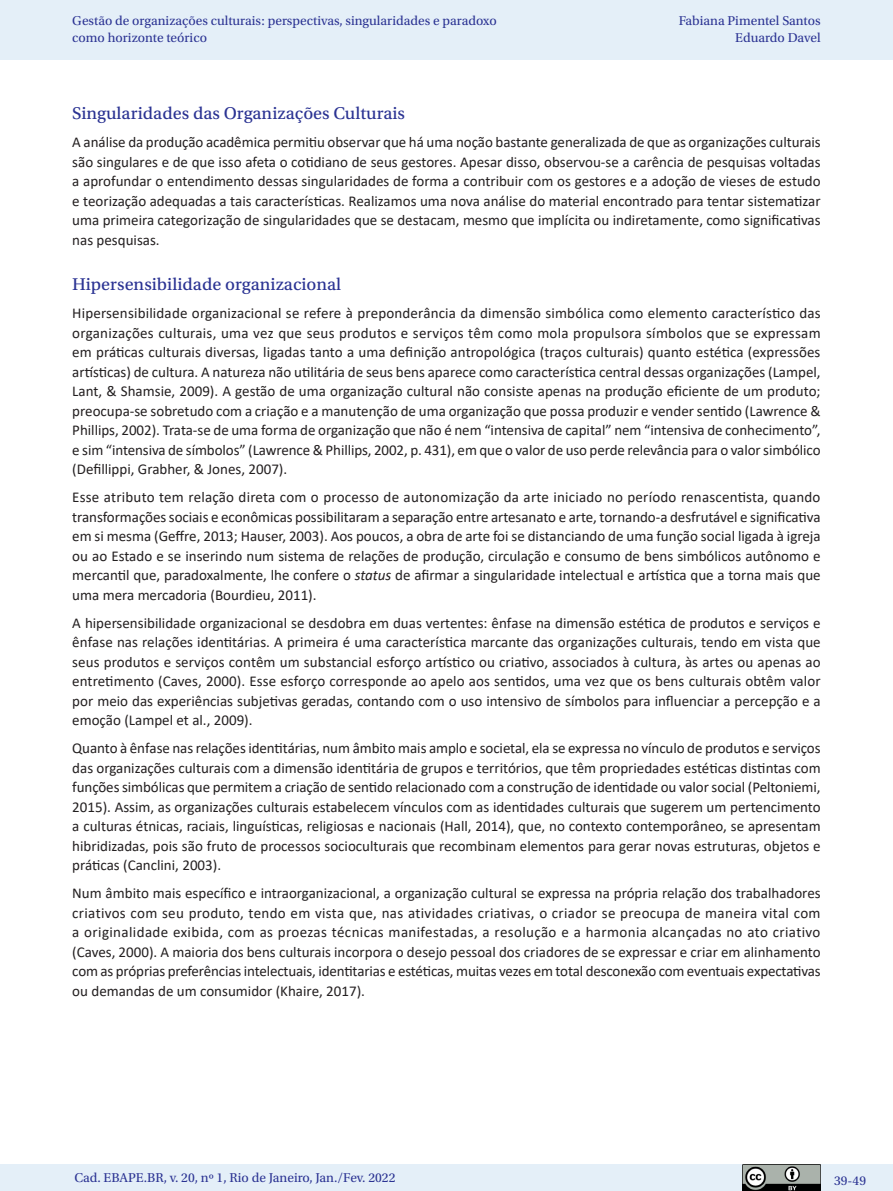
<style>
.page{position:relative;width:893px;height:1191px;background:#fff}
.page>*{position:absolute;margin:0;border:0;box-sizing:border-box;transform-origin:0 0}
._07_2_sub2{font:18px "Utopia Std Capt";color:#2b3393}
._06_0_texto{font:15px/19.5px "Calibri";color:#231f20;text-align:justify}
.t1{font:13.5px/16.5px "Utopia Std";color:#2b3393}
.s1{font-style:italic}
</style>
<div class="page">
<div style="left:0;top:0;width:893px;height:60px;background:#e4eff8"></div>
<div style="left:0;top:1164px;width:893px;height:27px;background:#e4eff8"></div>
<img style="left:743px;top:1164px;width:78px;height:27px">
<p class="t1" style="left:72px;top:13px;width:426px">Gestão de organizações culturais: perspectivas, singularidades e paradoxo como horizonte teórico</p>
<p class="t1" style="left:679px;top:13px;width:143px;text-align:right">Fabiana Pimentel Santos<br>Eduardo Davel</p>
<p class="_07_2_sub2" style="left:72px;top:104px;width:334px">Singularidades das Organizações Culturais</p>
<p class="_06_0_texto" style="left:72px;top:132px;width:750px">A análise da produção acadêmica permitiu observar que há uma noção bastante generalizada de que as organizações culturais são singulares e de que isso afeta o cotidiano de seus gestores. Apesar disso, observou-se a carência de pesquisas voltadas a aprofundar o entendimento dessas singularidades de forma a contribuir com os gestores e a adoção de vieses de estudo e teorização adequadas a tais características. Realizamos uma nova análise do material encontrado para tentar sistematizar uma primeira categorização de singularidades que se destacam, mesmo que implícita ou indiretamente, como significativas nas pesquisas.</p>
<p class="_07_2_sub2" style="left:72px;top:274px;width:270px">Hipersensibilidade organizacional</p>
<p class="_06_0_texto" style="left:72px;top:303px;width:750px">Hipersensibilidade organizacional se refere à preponderância da dimensão simbólica como elemento característico das organizações culturais, uma vez que seus produtos e serviços têm como mola propulsora símbolos que se expressam em práticas culturais diversas, ligadas tanto a uma definição antropológica (traços culturais) quanto estética (expressões artísticas) de cultura. A natureza não utilitária de seus bens aparece como característica central dessas organizações (Lampel, Lant, &amp; Shamsie, 2009). A gestão de uma organização cultural não consiste apenas na produção eficiente de um produto; preocupa-se sobretudo com a criação e a manutenção de uma organização que possa produzir e vender sentido (Lawrence &amp; Phillips, 2002). Trata-se de uma forma de organização que não é nem “intensiva de capital” nem “intensiva de conhecimento”, e sim “intensiva de símbolos” (Lawrence &amp; Phillips, 2002, p. 431), em que o valor de uso perde relevância para o valor simbólico (Defillippi, Grabher, &amp; Jones, 2007).</p>
<p class="_06_0_texto" style="left:72px;top:487px;width:750px">Esse atributo tem relação direta com o processo de autonomização da arte iniciado no período renascentista, quando transformações sociais e econômicas possibilitaram a separação entre artesanato e arte, tornando-a desfrutável e significativa em si mesma (Geffre, 2013; Hauser, 2003). Aos poucos, a obra de arte foi se distanciando de uma função social ligada à igreja ou ao Estado e se inserindo num sistema de relações de produção, circulação e consumo de bens simbólicos autônomo e mercantil que, paradoxalmente, lhe confere o <span class="s1">status</span> de afirmar a singularidade intelectual e artística que a torna mais que uma mera mercadoria (Bourdieu, 2011).</p>
<p class="_06_0_texto" style="left:72px;top:612px;width:750px">A hipersensibilidade organizacional se desdobra em duas vertentes: ênfase na dimensão estética de produtos e serviços e ênfase nas relações identitárias. A primeira é uma característica marcante das organizações culturais, tendo em vista que seus produtos e serviços contêm um substancial esforço artístico ou criativo, associados à cultura, às artes ou apenas ao entretimento (Caves, 2000). Esse esforço corresponde ao apelo aos sentidos, uma vez que os bens culturais obtêm valor por meio das experiências subjetivas geradas, contando com o uso intensivo de símbolos para influenciar a percepção e a emoção (Lampel et al., 2009).</p>
<p class="_06_0_texto" style="left:72px;top:738px;width:750px">Quanto à ênfase nas relações identitárias, num âmbito mais amplo e societal, ela se expressa no vínculo de produtos e serviços das organizações culturais com a dimensão identitária de grupos e territórios, que têm propriedades estéticas distintas com funções simbólicas que permitem a criação de sentido relacionado com a construção de identidade ou valor social (Peltoniemi, 2015). Assim, as organizações culturais estabelecem vínculos com as identidades culturais que sugerem um pertencimento a culturas étnicas, raciais, linguísticas, religiosas e nacionais (Hall, 2014), que, no contexto contemporâneo, se apresentam hibridizadas, pois são fruto de processos socioculturais que recombinam elementos para gerar novas estruturas, objetos e práticas (Canclini, 2003).</p>
<p class="_06_0_texto" style="left:72px;top:883px;width:750px">Num âmbito mais específico e intraorganizacional, a organização cultural se expressa na própria relação dos trabalhadores criativos com seu produto, tendo em vista que, nas atividades criativas, o criador se preocupa de maneira vital com a originalidade exibida, com as proezas técnicas manifestadas, a resolução e a harmonia alcançadas no ato criativo (Caves, 2000). A maioria dos bens culturais incorpora o desejo pessoal dos criadores de se expressar e criar em alinhamento com as próprias preferências intelectuais, identitarias e estéticas, muitas vezes em total desconexão com eventuais expectativas ou demandas de um consumidor (Khaire, 2017).</p>
<p class="t1" style="left:74px;top:1169px;width:323px">Cad. EBAPE.BR, v. 20, nº 1, Rio de Janeiro, Jan./Fev. 2022</p>
<p class="t1" style="left:834px;top:1172px;width:33px">39-49</p>
</div>
